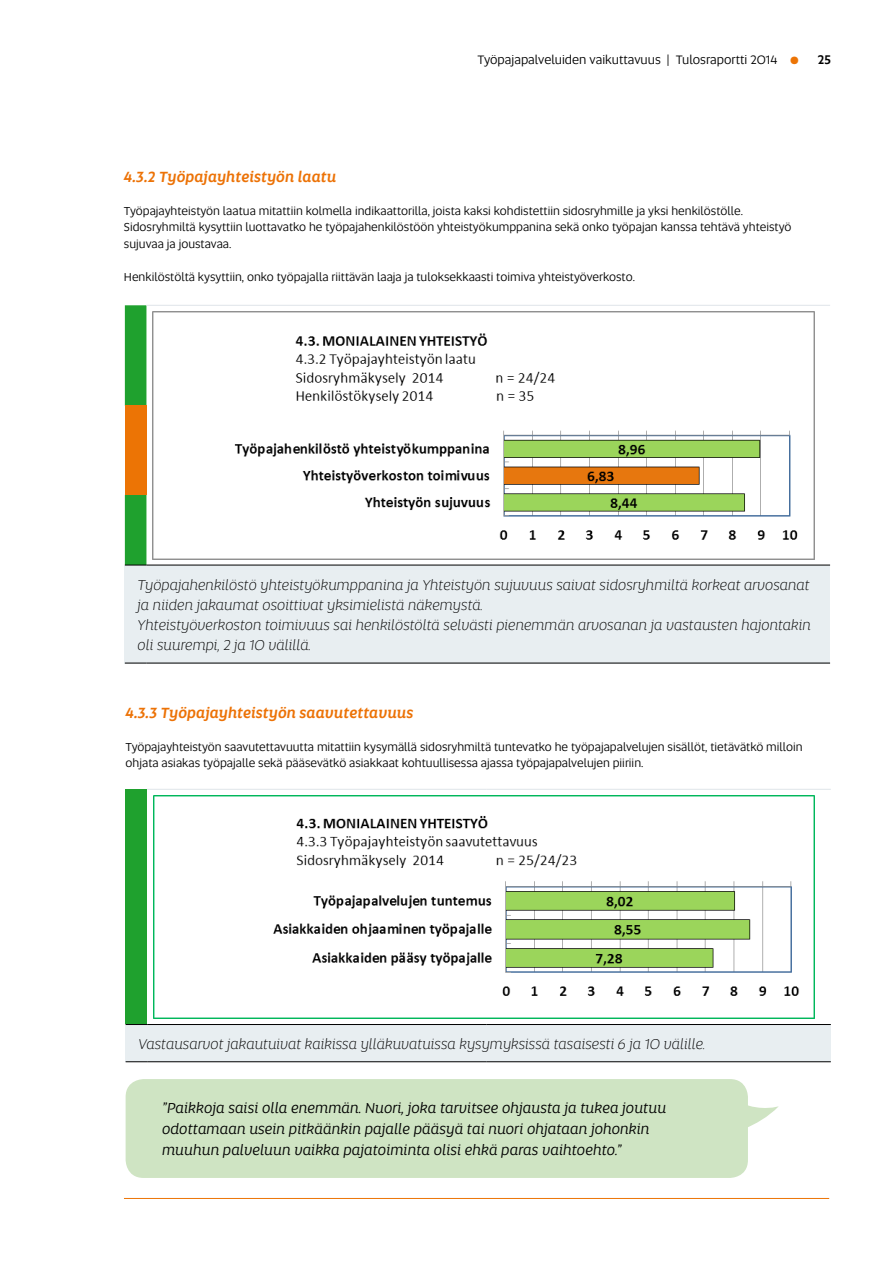
<style>
.page{position:relative;width:893px;height:1263px;background:#fff}
.page>*{position:absolute;margin:0;border:0;box-sizing:border-box;transform-origin:0 0}
.t1{font:italic 300 15px/20.2px "Altis";color:#000}
.t2{font:italic 15px/21px "Altis";color:#000}
.t3{font:italic 500 15px "Altis";color:#ec7206}
.t4{font:12.75px "Altis";color:#000}
.t5{font:500 12.75px "Altis";color:#000}
.t6{font:12px/16.5px "Altis";color:#000}
.s1{color:#ec7405}
</style>
<div class="page">
<hr style="left:124px;top:1198px;width:705px;height:1px;background:#ec7405">
<div style="left:125px;top:565px;width:705px;height:98px;background:#e8eef1"></div>
<hr style="left:146px;top:305px;width:340px;height:1px;background:#dfe5e9">
<hr style="left:486px;top:305px;width:344px;height:1px;background:#dfe5e9">
<svg style="left:125px;top:305px;width:21px;height:261px;background:#669120"></svg>
<hr style="left:146px;top:565px;width:340px;height:1px;background:#000">
<hr style="left:486px;top:565px;width:344px;height:1px;background:#000">
<svg style="left:125px;top:663px;width:21px;height:1px"></svg>
<hr style="left:146px;top:663px;width:340px;height:1px;background:#000">
<hr style="left:486px;top:663px;width:344px;height:1px;background:#000">
<img style="left:152px;top:311px;width:662px;height:248px">
<div style="left:160px;top:321px;width:116px;height:45px;background:#fff"></div>
<div style="left:126px;top:789px;width:21px;height:235px;background:#1fa12e"></div>
<div style="left:126px;top:1024px;width:705px;height:38px;background:#e8eef1"></div>
<hr style="left:147px;top:789px;width:340px;height:1px;background:#dfe5e9">
<hr style="left:487px;top:789px;width:344px;height:1px;background:#dfe5e9">
<svg style="left:126px;top:1024px;width:21px;height:1px"></svg>
<hr style="left:147px;top:1024px;width:340px;height:1px;background:#000">
<hr style="left:487px;top:1024px;width:344px;height:1px;background:#000">
<svg style="left:126px;top:1061px;width:21px;height:1px"></svg>
<hr style="left:147px;top:1061px;width:340px;height:1px;background:#000">
<hr style="left:487px;top:1061px;width:344px;height:1px;background:#000">
<img style="left:153px;top:795px;width:662px;height:223px">
<div style="left:161px;top:805px;width:115px;height:45px;background:#fff"></div>
<div style="left:126px;top:1079px;width:622px;height:99px;background:#cfe4c3;border-radius:18px"></div>
<svg style="left:748px;top:1105px;width:31px;height:22px"></svg>
<p class="t4" style="left:478px;top:51px;width:323px">Työpajapalveluiden vaikuttavuus | Tulosraportti 2014 <span class="s1">○</span></p>
<p class="t5" style="left:818px;top:50px;width:14px">25</p>
<p class="t3" style="left:124px;top:165px;width:214px">4.3.2 Työpajayhteistyön laatu</p>
<p class="t6" style="left:124px;top:202px;width:669px">Työpajayhteistyön laatua mitattiin kolmella indikaattorilla, joista kaksi kohdistettiin sidosryhmille ja yksi henkilöstölle.<br>Sidosryhmiltä kysyttiin luottavatko he työpajahenkilöstöön yhteistyökumppanina sekä onko työpajan kanssa tehtävä yhteistyö sujuvaa ja joustavaa.</p>
<p class="t6" style="left:124px;top:268px;width:512px">Henkilöstöltä kysyttiin, onko työpajalla riittävän laaja ja tuloksekkaasti toimiva yhteistyöverkosto.</p>
<p class="t1" style="left:138px;top:574px;width:675px">Työpajahenkilöstö yhteistyökumppanina ja Yhteistyön sujuvuus saivat sidosryhmiltä korkeat arvosanat ja niiden jakaumat osoittivat yksimielistä näkemystä.<br>Yhteistyöverkoston toimivuus sai henkilöstöltä selvästi pienemmän arvosanan ja vastausten hajontakin oli suurempi, 2 ja 10 välillä.</p>
<p class="t3" style="left:126px;top:701px;width:289px">4.3.3 Työpajayhteistyön saavutettavuus</p>
<p class="t6" style="left:126px;top:738px;width:679px">Työpajayhteistyön saavutettavuutta mitattiin kysymällä sidosryhmiltä tuntevatko he työpajapalvelujen sisällöt, tietävätkö milloin ohjata asiakas työpajalle sekä pääsevätkö asiakkaat kohtuullisessa ajassa työpajapalvelujen piiriin.</p>
<p class="t1" style="left:138px;top:1033px;width:568px">Vastausarvot jakautuivat kaikissa ylläkuvatuissa kysymyksissä tasaisesti 6 ja 10 välille.</p>
<p class="t2" style="left:162px;top:1096px;width:506px">”Paikkoja saisi olla enemmän. Nuori, joka tarvitsee ohjausta ja tukea joutuu odottamaan usein pitkäänkin pajalle pääsyä tai nuori ohjataan johonkin muuhun palveluun vaikka pajatoiminta olisi ehkä paras vaihtoehto.”</p>
</div>
